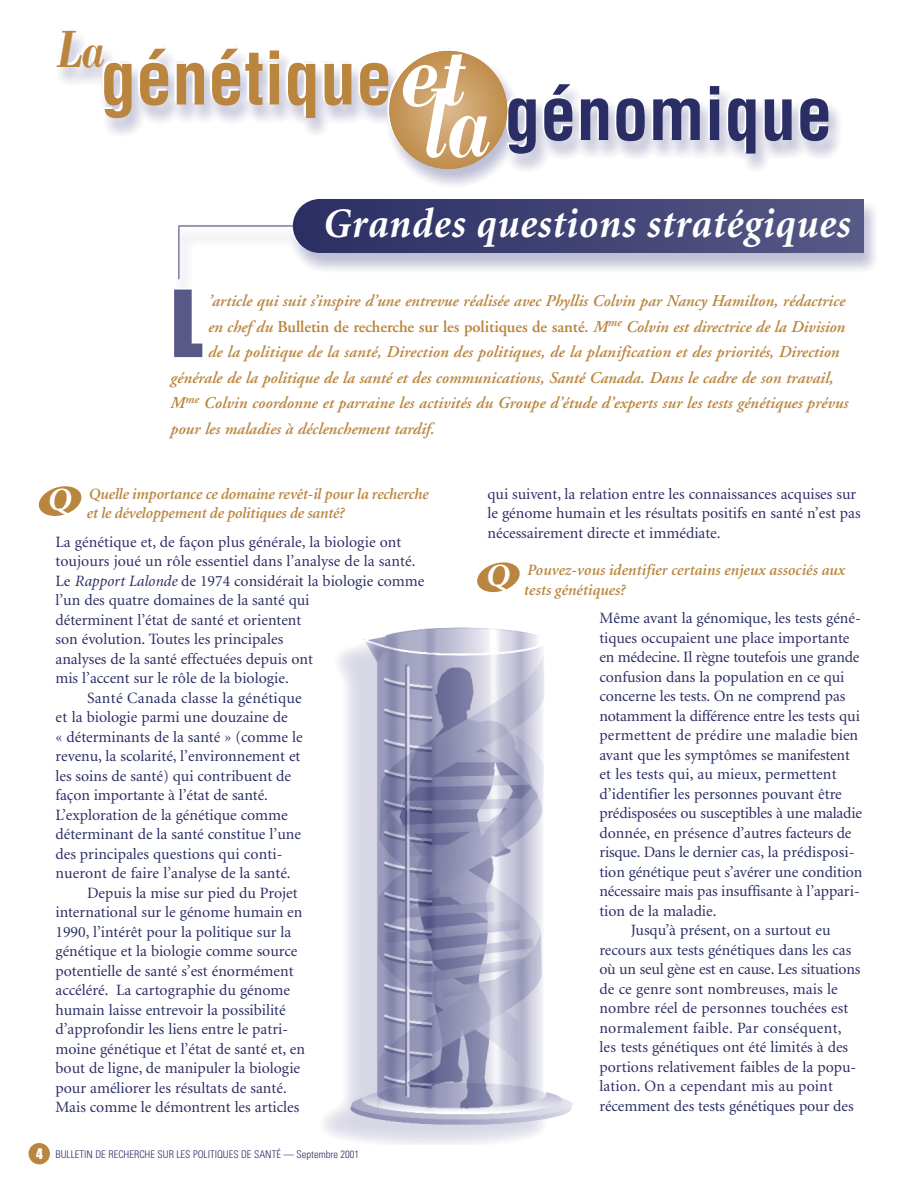
<style>
.page{position:relative;width:918px;height:1188px;background:#fff}
.page>*{position:absolute;margin:0;border:0;box-sizing:border-box;transform-origin:0 0}
.t1{font:italic 700 100.8px "Bodoni";color:#fff;scale:.8 1}
.t2{font:85.5px "Impact";color:#585987}
.t3{font:700 condensed 72px "Helvetica";color:#2b2e64}
.t4{font:700 condensed 72px "Helvetica";color:#ba853e}
.t5{font:italic 700 54px "Bodoni";color:#ba853e;scale:.8 1}
.t6{font:italic 700 42px "Minion";letter-spacing:.02em;color:#fff;scale:.95 1}
.t7{font:italic 700 32.4px "Minion";color:#fff}
.t8{font:italic 600 16.5px "Adobe Garamond";color:#ba853e}
.t9{font:600 16.5px "Adobe Garamond";letter-spacing:-.005em;color:#ba853e}
.t10{font:15.75px/19.5px "Minion";color:#2b2e64}
.t11{font:italic 600 15.75px/19.5px "Minion";letter-spacing:-.015em;color:#ba853e}
.t12{font:15.75px "Minion";letter-spacing:.02em;color:#2b2e64}
.t13{font:300 condensed 10.5px "Univers";color:#2b2e64}
.s1{font-family:"Bodoni";font-style:italic;font-stretch:normal;font-size:100.8px;color:#fff}
.s2{font-style:italic}
.s3{font-family:"Impact";font-weight:400;font-stretch:normal;font-size:13.5px;color:#fff}
</style>
<div class="page">
<img style="left:60px;top:30px;width:815px;height:256px">
<div style="left:28px;top:1142px;width:23px;height:23px;background:#ba853e;border-radius:50%"></div>
<div style="left:27px;top:1142px;width:24px;height:24px;border:2px solid #fff;border-radius:50%"></div>
<img style="left:324px;top:627px;width:249px;height:517px">
<hr style="left:178px;top:226px;width:2px;height:53px;background:#7b7ca4">
<hr style="left:179px;top:225px;width:119px;height:2px;background:#7b7ca4">
<svg style="left:293px;top:199px;width:27px;height:54px"></svg>
<svg style="left:389px;top:51px;width:118px;height:118px"></svg>
<svg style="left:389px;top:51px;width:118px;height:118px;background:#c99c61"></svg>
<svg style="left:38px;top:486px;width:44px;height:30px"></svg>
<svg style="left:477px;top:562px;width:43px;height:31px"></svg>
<h3 class="t5" style="left:57px;top:30px;width:62px">La</h3>
<h3 class="t4" style="left:100px;top:50px;width:294px">génétique</h3>
<h1 class="t1" style="left:400px;top:37px;width:85px">et</h1>
<h3 class="t3" style="left:424px;top:86px;width:410px"><span class="s1">la</span> génomique</h3>
<h3 class="t6" style="left:322px;top:207px;width:556px">Grandes questions stratégiques</h3>
<h2 class="t2" style="left:171px;top:296px;width:34px">L</h2>
<p class="t8" style="left:208px;top:294px;width:639px">’article qui suit s’inspire d’une entrevue réalisée avec Phyllis Colvin par Nancy Hamilton, rédactrice</p>
<p class="t9" style="left:208px;top:320px;width:639px"><span class="s2">en chef du</span> Bulletin de recherche sur les politiques de santé<span class="s2">. M</span><sup>me</sup> <span class="s2">Colvin est directrice de la Division</span></p>
<p class="t8" style="left:208px;top:345px;width:633px">de la politique de la santé, Direction des politiques, de la planification et des priorités, Direction</p>
<p class="t8" style="left:171px;top:371px;width:665px">générale de la politique de la santé et des communications, Santé Canada. Dans le cadre de son travail,</p>
<p class="t8" style="left:171px;top:396px;width:679px">M<sup>me</sup> Colvin coordonne et parraine les activités du Groupe d’étude d’experts sur les tests génétiques prévus</p>
<p class="t8" style="left:171px;top:422px;width:266px">pour les maladies à déclenchement tardif.</p>
<p class="t11" style="left:86px;top:485px;width:344px">Quelle importance ce domaine revêt-il pour la recherche et le développement de politiques de santé?</p>
<p class="t10" style="left:56px;top:533px;width:348px">La génétique et, de façon plus générale, la biologie ont</p>
<p class="t10" style="left:56px;top:553px;width:362px">toujours joué un rôle essentiel dans l’analyse de la santé.</p>
<p class="t10" style="left:56px;top:572px;width:370px">Le <span class="s2">Rapport Lalonde</span> de 1974 considérait la biologie comme</p>
<p class="t10" style="left:56px;top:592px;width:255px">l’un des quatre domaines de la santé qui</p>
<p class="t10" style="left:56px;top:611px;width:247px">déterminent l’état de santé et orientent</p>
<p class="t10" style="left:56px;top:631px;width:229px">son évolution. Toutes les principales</p>
<p class="t10" style="left:56px;top:650px;width:259px">analyses de la santé effectuées depuis ont</p>
<p class="t10" style="left:56px;top:670px;width:235px">mis l’accent sur le rôle de la biologie.</p>
<p class="t12" style="left:87px;top:691px;width:216px">Santé Canada classe la génétique</p>
<p class="t10" style="left:56px;top:709px;width:234px">et la biologie parmi une douzaine de</p>
<p class="t10" style="left:56px;top:728px;width:249px">« déterminants de la santé » (comme le</p>
<p class="t10" style="left:56px;top:748px;width:246px">revenu, la scolarité, l’environnement et</p>
<p class="t10" style="left:56px;top:767px;width:237px">les soins de santé) qui contribuent de</p>
<p class="t10" style="left:56px;top:787px;width:214px">façon importante à l’état de santé.</p>
<p class="t10" style="left:56px;top:806px;width:234px">L’exploration de la génétique comme</p>
<p class="t10" style="left:56px;top:826px;width:247px">déterminant de la santé constitue l’une</p>
<p class="t10" style="left:56px;top:845px;width:229px">des principales questions qui conti-</p>
<p class="t10" style="left:56px;top:865px;width:237px">nueront de faire l’analyse de la santé.</p>
<p class="t10" style="left:87px;top:884px;width:212px">Depuis la mise sur pied du Projet</p>
<p class="t10" style="left:56px;top:904px;width:249px">international sur le génome humain en</p>
<p class="t10" style="left:56px;top:923px;width:237px">1990, l’intérêt pour la politique sur la</p>
<p class="t10" style="left:56px;top:943px;width:244px">génétique et la biologie comme source</p>
<p class="t10" style="left:56px;top:962px;width:240px">potentielle de santé s’est énormément</p>
<p class="t10" style="left:56px;top:982px;width:236px">accéléré. La cartographie du génome</p>
<p class="t10" style="left:56px;top:1001px;width:232px">humain laisse entrevoir la possibilité</p>
<p class="t10" style="left:56px;top:1021px;width:234px">d’approfondir les liens entre le patri-</p>
<p class="t10" style="left:56px;top:1040px;width:251px">moine génétique et l’état de santé et, en</p>
<p class="t10" style="left:56px;top:1060px;width:246px">bout de ligne, de manipuler la biologie</p>
<p class="t10" style="left:56px;top:1079px;width:233px">pour améliorer les résultats de santé.</p>
<p class="t10" style="left:56px;top:1099px;width:245px">Mais comme le démontrent les articles</p>
<h3 class="t7" style="left:47px;top:487px;width:25px">Q</h3>
<p class="t13" style="left:36px;top:1150px;width:325px"><span class="s3">4</span> BULLETIN DE RECHERCHE SUR LES POLITIQUES DE SANTÉ — Septembre 2001</p>
<p class="t10" style="left:488px;top:485px;width:375px">qui suivent, la relation entre les connaissances acquises sur le génome humain et les résultats positifs en santé n’est pas nécessairement directe et immédiate.</p>
<p class="t11" style="left:524px;top:562px;width:323px">Pouvez-vous identifier certains enjeux associés aux tests génétiques?</p>
<p class="t10" style="left:599px;top:610px;width:263px">Même avant la génomique, les tests géné-</p>
<p class="t10" style="left:599px;top:629px;width:252px">tiques occupaient une place importante</p>
<p class="t10" style="left:599px;top:649px;width:262px">en médecine. Il règne toutefois une grande</p>
<p class="t10" style="left:599px;top:668px;width:247px">confusion dans la population en ce qui</p>
<p class="t10" style="left:599px;top:688px;width:248px">concerne les tests. On ne comprend pas</p>
<p class="t10" style="left:599px;top:707px;width:262px">notamment la différence entre les tests qui</p>
<p class="t10" style="left:599px;top:727px;width:260px">permettent de prédire une maladie bien</p>
<p class="t10" style="left:599px;top:746px;width:252px">avant que les symptômes se manifestent</p>
<p class="t10" style="left:599px;top:766px;width:239px">et les tests qui, au mieux, permettent</p>
<p class="t10" style="left:599px;top:785px;width:244px">d’identifier les personnes pouvant être</p>
<p class="t10" style="left:599px;top:805px;width:264px">prédisposées ou susceptibles à une maladie</p>
<p class="t10" style="left:599px;top:824px;width:254px">donnée, en présence d’autres facteurs de</p>
<p class="t10" style="left:599px;top:844px;width:257px">risque. Dans le dernier cas, la prédisposi-</p>
<p class="t10" style="left:599px;top:863px;width:264px">tion génétique peut s’avérer une condition</p>
<p class="t10" style="left:599px;top:883px;width:262px">nécessaire mais pas insuffisante à l’appari-</p>
<p class="t10" style="left:599px;top:902px;width:119px">tion de la maladie.</p>
<p class="t10" style="left:631px;top:922px;width:201px">Jusqu’à présent, on a surtout eu</p>
<p class="t10" style="left:599px;top:941px;width:253px">recours aux tests génétiques dans les cas</p>
<p class="t10" style="left:599px;top:961px;width:263px">où un seul gène est en cause. Les situations</p>
<p class="t10" style="left:599px;top:980px;width:240px">de ce genre sont nombreuses, mais le</p>
<p class="t10" style="left:599px;top:1000px;width:251px">nombre réel de personnes touchées est</p>
<p class="t12" style="left:599px;top:1022px;width:244px">normalement faible. Par conséquent,</p>
<p class="t10" style="left:599px;top:1039px;width:250px">les tests génétiques ont été limités à des</p>
<p class="t10" style="left:599px;top:1058px;width:259px">portions relativement faibles de la popu-</p>
<p class="t10" style="left:599px;top:1078px;width:235px">lation. On a cependant mis au point</p>
<p class="t10" style="left:599px;top:1097px;width:256px">récemment des tests génétiques pour des</p>
<h3 class="t7" style="left:485px;top:563px;width:25px">Q</h3>
</div>
